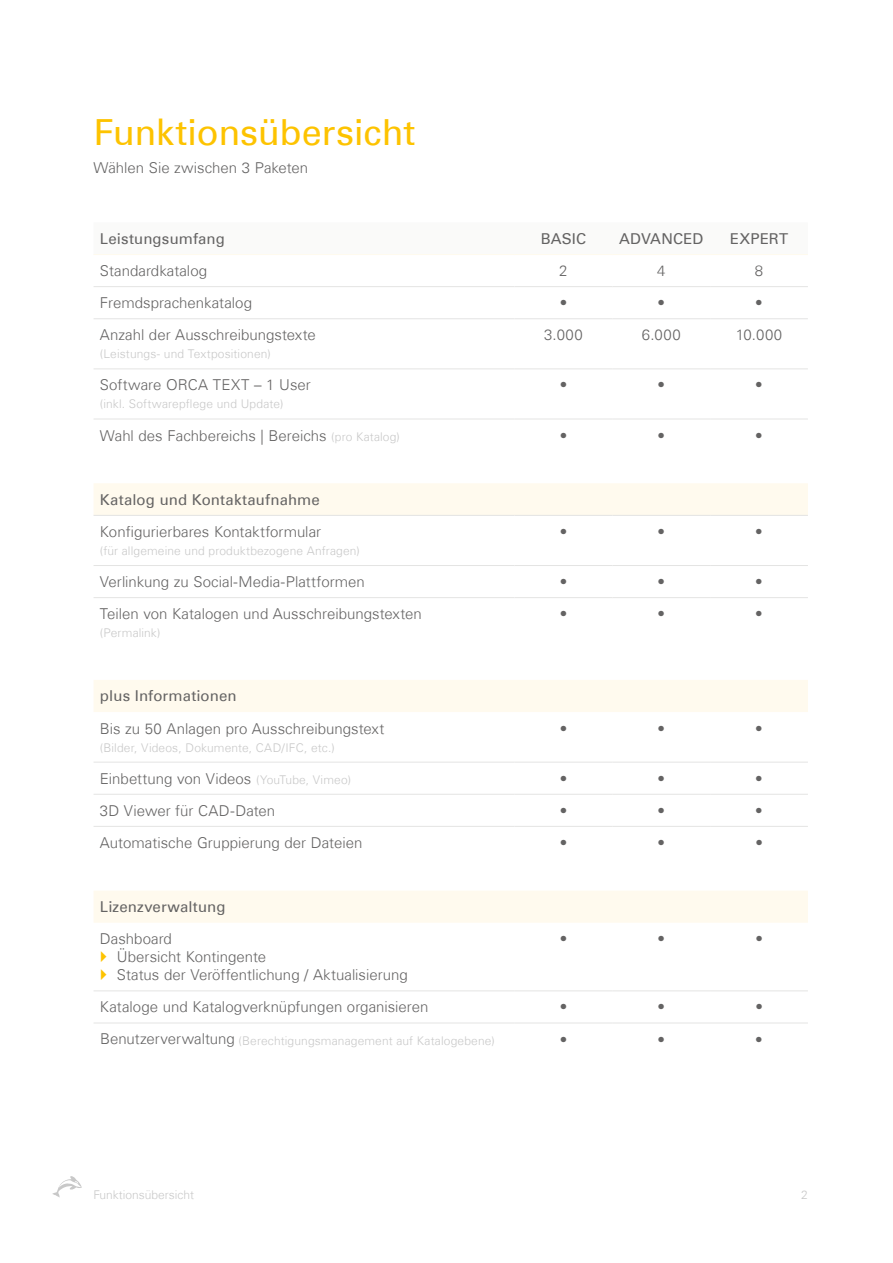
<style>
.page{position:relative;width:893px;height:1263px;background:#fff}
.page>*{position:absolute;margin:0;border:0;box-sizing:border-box;transform-origin:0 0}
.t1{font:36px "Univers Com 55 Roman";letter-spacing:-.005em;color:#fdc300}
.t2{font:300 15px/18px "Univers Com 45";color:#646363}
.t3{font:15px "Univers Com 55 Roman";letter-spacing:.01em;color:#646363}
.t4{font:300 12px "Univers Com 45";letter-spacing:.01em;color:#c8c8c8}
.s1{font-size:12px;color:#c8c8c8}
.s2{font-size:15px;color:#646363}
</style>
<div class="page">
<svg style="left:52px;top:1176px;width:30px;height:21px"></svg>
<svg style="left:94px;top:483px;width:714px;height:440px"></svg>
<hr style="left:94px;top:286px;width:420px;height:1px;background:#e4e4e3">
<hr style="left:514px;top:286px;width:98px;height:1px;background:#e4e4e3">
<hr style="left:612px;top:286px;width:98px;height:1px;background:#e4e4e3">
<hr style="left:710px;top:286px;width:98px;height:1px;background:#e4e4e3">
<hr style="left:94px;top:318px;width:420px;height:1px;background:#e4e4e3">
<hr style="left:514px;top:318px;width:98px;height:1px;background:#e4e4e3">
<hr style="left:612px;top:318px;width:98px;height:1px;background:#e4e4e3">
<hr style="left:710px;top:318px;width:98px;height:1px;background:#e4e4e3">
<hr style="left:94px;top:368px;width:420px;height:1px;background:#e4e4e3">
<hr style="left:514px;top:368px;width:98px;height:1px;background:#e4e4e3">
<hr style="left:612px;top:368px;width:98px;height:1px;background:#e4e4e3">
<hr style="left:710px;top:368px;width:98px;height:1px;background:#e4e4e3">
<hr style="left:94px;top:419px;width:420px;height:1px;background:#e4e4e3">
<hr style="left:514px;top:419px;width:98px;height:1px;background:#e4e4e3">
<hr style="left:612px;top:419px;width:98px;height:1px;background:#e4e4e3">
<hr style="left:710px;top:419px;width:98px;height:1px;background:#e4e4e3">
<hr style="left:94px;top:515px;width:420px;height:1px;background:#e4e4e3">
<hr style="left:94px;top:565px;width:420px;height:1px;background:#e4e4e3">
<hr style="left:514px;top:565px;width:98px;height:1px;background:#e4e4e3">
<hr style="left:612px;top:565px;width:98px;height:1px;background:#e4e4e3">
<hr style="left:710px;top:565px;width:98px;height:1px;background:#e4e4e3">
<hr style="left:94px;top:597px;width:420px;height:1px;background:#e4e4e3">
<hr style="left:514px;top:597px;width:98px;height:1px;background:#e4e4e3">
<hr style="left:612px;top:597px;width:98px;height:1px;background:#e4e4e3">
<hr style="left:710px;top:597px;width:98px;height:1px;background:#e4e4e3">
<hr style="left:94px;top:762px;width:420px;height:1px;background:#e4e4e3">
<hr style="left:514px;top:762px;width:98px;height:1px;background:#e4e4e3">
<hr style="left:612px;top:762px;width:98px;height:1px;background:#e4e4e3">
<hr style="left:710px;top:762px;width:98px;height:1px;background:#e4e4e3">
<hr style="left:94px;top:794px;width:420px;height:1px;background:#e4e4e3">
<hr style="left:514px;top:794px;width:98px;height:1px;background:#e4e4e3">
<hr style="left:612px;top:794px;width:98px;height:1px;background:#e4e4e3">
<hr style="left:710px;top:794px;width:98px;height:1px;background:#e4e4e3">
<hr style="left:514px;top:826px;width:98px;height:1px;background:#e4e4e3">
<hr style="left:612px;top:826px;width:98px;height:1px;background:#e4e4e3">
<hr style="left:710px;top:826px;width:98px;height:1px;background:#e4e4e3">
<hr style="left:710px;top:990px;width:98px;height:1px;background:#e4e4e3">
<hr style="left:710px;top:1023px;width:98px;height:1px;background:#e4e4e3">
<hr style="left:94px;top:254px;width:420px;height:1px;background:#fffaee">
<hr style="left:514px;top:254px;width:98px;height:1px;background:#fffaee">
<hr style="left:612px;top:254px;width:98px;height:1px;background:#fffaee">
<hr style="left:710px;top:254px;width:98px;height:1px;background:#fffaee">
<hr style="left:514px;top:515px;width:98px;height:1px;background:#e4e4e3">
<hr style="left:612px;top:515px;width:98px;height:1px;background:#e4e4e3">
<hr style="left:710px;top:515px;width:98px;height:1px;background:#e4e4e3">
<hr style="left:94px;top:990px;width:420px;height:1px;background:#e4e4e3">
<hr style="left:514px;top:990px;width:98px;height:1px;background:#e4e4e3">
<hr style="left:612px;top:990px;width:98px;height:1px;background:#e4e4e3">
<hr style="left:94px;top:1023px;width:420px;height:1px;background:#e4e4e3">
<hr style="left:514px;top:1023px;width:98px;height:1px;background:#e4e4e3">
<hr style="left:612px;top:1023px;width:98px;height:1px;background:#e4e4e3">
<hr style="left:94px;top:826px;width:420px;height:1px;background:#e4e4e3">
<h1 class="t1" style="left:94px;top:111px;width:323px">Funktionsübersicht</h1>
<p class="t2" style="left:94px;top:159px;width:216px">Wählen Sie zwischen 3 Paketen</p>
<p class="t3" style="left:100px;top:229px;width:127px">Leistungsumfang</p>
<p class="t3" style="left:541px;top:229px;width:47px">BASIC</p>
<p class="t3" style="left:619px;top:229px;width:86px">ADVANCED</p>
<p class="t3" style="left:730px;top:229px;width:60px">EXPERT</p>
<p class="t2" style="left:100px;top:262px;width:109px">Standardkatalog</p>
<p class="t2" style="left:559px;top:262px;width:10px">2</p>
<p class="t2" style="left:657px;top:262px;width:10px">4</p>
<p class="t2" style="left:755px;top:262px;width:10px">8</p>
<p class="t2" style="left:100px;top:294px;width:154px">Fremdsprachenkatalog</p>
<p class="t2" style="left:560px;top:294px;width:9px">•</p>
<p class="t2" style="left:657px;top:294px;width:9px">•</p>
<p class="t2" style="left:755px;top:294px;width:9px">•</p>
<p class="t2" style="left:100px;top:326px;width:217px">Anzahl der Ausschreibungstexte</p>
<p class="t4" style="left:100px;top:347px;width:172px">(Leistungs- und Textpositionen)</p>
<p class="t2" style="left:544px;top:326px;width:40px">3.000</p>
<p class="t2" style="left:642px;top:326px;width:40px">6.000</p>
<p class="t2" style="left:736px;top:326px;width:48px">10.000</p>
<p class="t2" style="left:100px;top:376px;width:212px">Software ORCA TEXT – 1 User</p>
<p class="t4" style="left:100px;top:397px;width:185px">(inkl. Softwarepflege und Update)</p>
<p class="t2" style="left:560px;top:376px;width:9px">•</p>
<p class="t2" style="left:657px;top:376px;width:9px">•</p>
<p class="t2" style="left:755px;top:376px;width:9px">•</p>
<p class="t2" style="left:100px;top:426px;width:302px">Wahl des Fachbereichs | Bereichs <span class="s1">(pro Katalog)</span></p>
<p class="t2" style="left:560px;top:426px;width:9px">•</p>
<p class="t2" style="left:657px;top:426px;width:9px">•</p>
<p class="t2" style="left:755px;top:426px;width:9px">•</p>
<p class="t3" style="left:100px;top:490px;width:221px">Katalog und Kontaktaufnahme</p>
<p class="t2" style="left:100px;top:522px;width:223px">Konfigurierbares Kontaktformular</p>
<p class="t4" style="left:100px;top:543px;width:261px">(für allgemeine und produktbezogene Anfragen)</p>
<p class="t2" style="left:560px;top:522px;width:9px">•</p>
<p class="t2" style="left:657px;top:522px;width:9px">•</p>
<p class="t2" style="left:755px;top:522px;width:9px">•</p>
<p class="t2" style="left:100px;top:573px;width:267px">Verlinkung zu Social-Media-Plattformen</p>
<p class="t2" style="left:560px;top:573px;width:9px">•</p>
<p class="t2" style="left:657px;top:573px;width:9px">•</p>
<p class="t2" style="left:755px;top:573px;width:9px">•</p>
<p class="t2" style="left:100px;top:605px;width:323px">Teilen von Katalogen und Ausschreibungstexten</p>
<p class="t4" style="left:100px;top:626px;width:62px">(Permalink)</p>
<p class="t2" style="left:560px;top:605px;width:9px">•</p>
<p class="t2" style="left:657px;top:605px;width:9px">•</p>
<p class="t2" style="left:755px;top:605px;width:9px">•</p>
<p class="t3" style="left:100px;top:687px;width:138px">plus Informationen</p>
<p class="t2" style="left:100px;top:719px;width:286px">Bis zu 50 Anlagen pro Ausschreibungstext</p>
<p class="t4" style="left:100px;top:740px;width:236px">(Bilder, Videos, Dokumente, CAD/IFC, etc.)</p>
<p class="t2" style="left:560px;top:719px;width:9px">•</p>
<p class="t2" style="left:657px;top:719px;width:9px">•</p>
<p class="t2" style="left:755px;top:719px;width:9px">•</p>
<p class="t2" style="left:100px;top:769px;width:253px">Einbettung von Videos <span class="s1">(YouTube, Vimeo)</span></p>
<p class="t2" style="left:560px;top:769px;width:9px">•</p>
<p class="t2" style="left:657px;top:769px;width:9px">•</p>
<p class="t2" style="left:755px;top:769px;width:9px">•</p>
<p class="t2" style="left:100px;top:801px;width:177px">3D Viewer für CAD-Daten</p>
<p class="t2" style="left:560px;top:801px;width:9px">•</p>
<p class="t2" style="left:657px;top:801px;width:9px">•</p>
<p class="t2" style="left:755px;top:801px;width:9px">•</p>
<p class="t2" style="left:100px;top:833px;width:264px">Automatische Gruppierung der Dateien</p>
<p class="t2" style="left:560px;top:833px;width:9px">•</p>
<p class="t2" style="left:657px;top:833px;width:9px">•</p>
<p class="t2" style="left:755px;top:833px;width:9px">•</p>
<p class="t3" style="left:100px;top:898px;width:127px">Lizenzverwaltung</p>
<p class="t2" style="left:117px;top:930px;width:292px;text-indent:-17px">Dashboard<br>Übersicht Kontingente<br>Status der Veröffentlichung / Aktualisierung</p>
<p class="t2" style="left:560px;top:930px;width:9px">•</p>
<p class="t2" style="left:657px;top:930px;width:9px">•</p>
<p class="t2" style="left:755px;top:930px;width:9px">•</p>
<p class="t2" style="left:100px;top:998px;width:330px">Kataloge und Katalogverknüpfungen organisieren</p>
<p class="t2" style="left:560px;top:998px;width:9px">•</p>
<p class="t2" style="left:657px;top:998px;width:9px">•</p>
<p class="t2" style="left:755px;top:998px;width:9px">•</p>
<p class="t4" style="left:100px;top:1033px;width:396px"><span class="s2">Benutzerverwaltung</span> (Berechtigungsmanagement auf Katalogebene)</p>
<p class="t2" style="left:560px;top:1030px;width:9px">•</p>
<p class="t2" style="left:657px;top:1030px;width:9px">•</p>
<p class="t2" style="left:755px;top:1030px;width:9px">•</p>
<p class="t4" style="left:94px;top:1188px;width:102px">Funktionsübersicht</p>
<p class="t4" style="left:801px;top:1188px;width:8px">2</p>
</div>
